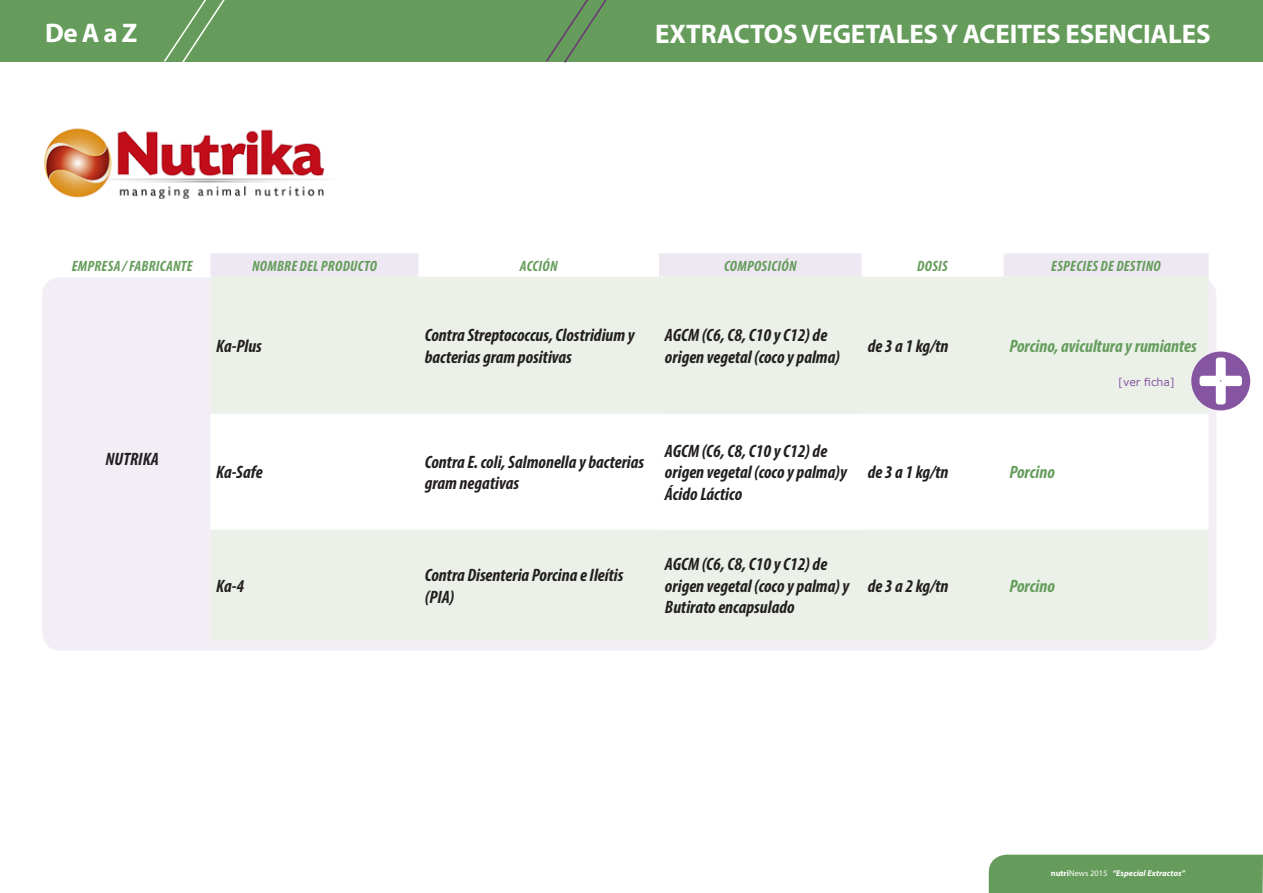
<style>
.page{position:relative;width:1263px;height:893px;background:#fff}
.page>*{position:absolute;margin:0;border:0;box-sizing:border-box;transform-origin:0 0}
.t1{font:700 27px "Myriad Pro";letter-spacing:-.005em;color:#fff}
.t2{font:italic 700 condensed 18px/21.6px "Myriad Pro";color:#231f20}
.t3{font:italic 700 condensed 18px "Myriad Pro";letter-spacing:-.02em;color:#659c5b}
.t4{font:italic 700 condensed 15px "Myriad Pro";letter-spacing:.02em;color:#659c5b}
.t5{font:10.8px "MS Reference Sans Serif";color:#8655a2}
.t6{font:italic 700 8.4px "Myriad Pro";color:#fff}
.s1{font-style:normal}
.s2{font-weight:400;font-style:normal}
</style>
<div class="page">
<div style="left:0;top:0;width:1263px;height:62px;background:#659c5b"></div>
<svg style="left:546px;top:0;width:61px;height:63px"></svg>
<svg style="left:164px;top:0;width:61px;height:62px"></svg>
<div style="left:989px;top:855px;width:274px;height:38px;background:#659c5b"></div>
<div style="left:42px;top:277px;width:1174px;height:374px;background:linear-gradient(to right,#efeff0,#eaf1e7);border-radius:18px"></div>
<svg style="left:210px;top:253px;width:998px;height:24px"></svg>
<svg style="left:210px;top:414px;width:998px;height:116px"></svg>
<div style="left:659px;top:414px;width:203px;height:116px;background:#fff"></div>
<div style="left:1191px;top:351px;width:59px;height:59px;background:#8655a2;border-radius:50%"></div>
<svg style="left:1197px;top:355px;width:47px;height:52px"></svg>
<img style="left:44px;top:128px;width:281px;height:71px">
<h1 class="t1" style="left:45px;top:15px;width:94px">DE A A Z</h1>
<h1 class="t1" style="left:655px;top:16px;width:557px">EXTRACTOS VEGETALES Y ACEITES ESENCIALES</h1>
<p class="t4" style="left:72px;top:256px;width:122px">Empresa / Fabricante</p>
<p class="t4" style="left:252px;top:256px;width:126px">Nombre del Producto</p>
<p class="t4" style="left:520px;top:256px;width:39px">Acción</p>
<p class="t4" style="left:724px;top:256px;width:74px">Composición</p>
<p class="t4" style="left:917px;top:256px;width:32px">Dosis</p>
<p class="t4" style="left:1051px;top:256px;width:111px">Especies de destino</p>
<p class="t2" style="left:216px;top:335px;width:47px">Ka-Plus</p>
<p class="t2" style="left:425px;top:324px;width:211px">Contra Streptococcus, Clostridium y bacterias gram positivas</p>
<p class="t2" style="left:665px;top:324px;width:177px">AGCM (C6, C8, C10 y C12) de origen vegetal (coco y palma)</p>
<p class="t2" style="left:868px;top:335px;width:82px">de 3 a 1 kg/tn</p>
<p class="t3" style="left:1009px;top:335px;width:189px">Porcino, avicultura y rumiantes</p>
<p class="t2" style="left:106px;top:448px;width:9px">NUTRI</p>
<p class="t2" style="left:143px;top:448px;width:17px">KA</p>
<p class="t2" style="left:216px;top:461px;width:48px">Ka-Safe</p>
<p class="t2" style="left:425px;top:450px;width:221px">Contra E. coli, Salmonella y bacterias gram negativas</p>
<p class="t2" style="left:665px;top:440px;width:183px">AGCM (C6, C8, C10 y C12) de origen vegetal (coco y palma)y<br>Ácido Láctico</p>
<p class="t2" style="left:868px;top:461px;width:82px">de 3 a 1 kg/tn</p>
<p class="t3" style="left:1009px;top:461px;width:47px">Porcino</p>
<p class="t2" style="left:216px;top:575px;width:29px">Ka-4</p>
<p class="t2" style="left:425px;top:564px;width:200px">Contra Disenteria Porcina e Ileítis (PIA)</p>
<p class="t2" style="left:665px;top:553px;width:186px">AGCM (C6, C8, C10 y C12) de origen vegetal (coco y palma) y<br>Butirato encapsulado</p>
<p class="t2" style="left:868px;top:575px;width:82px">de 3 a 2 kg/tn</p>
<p class="t3" style="left:1009px;top:575px;width:47px">Porcino</p>
<p class="t5" style="left:1118px;top:375px;width:58px">[ver ficha]</p>
<p class="t6" style="left:1051px;top:868px;width:136px"><span class="s1">NUTRI</span><span class="s2">News 2015</span> “Especial Extractos”</p>
</div>
